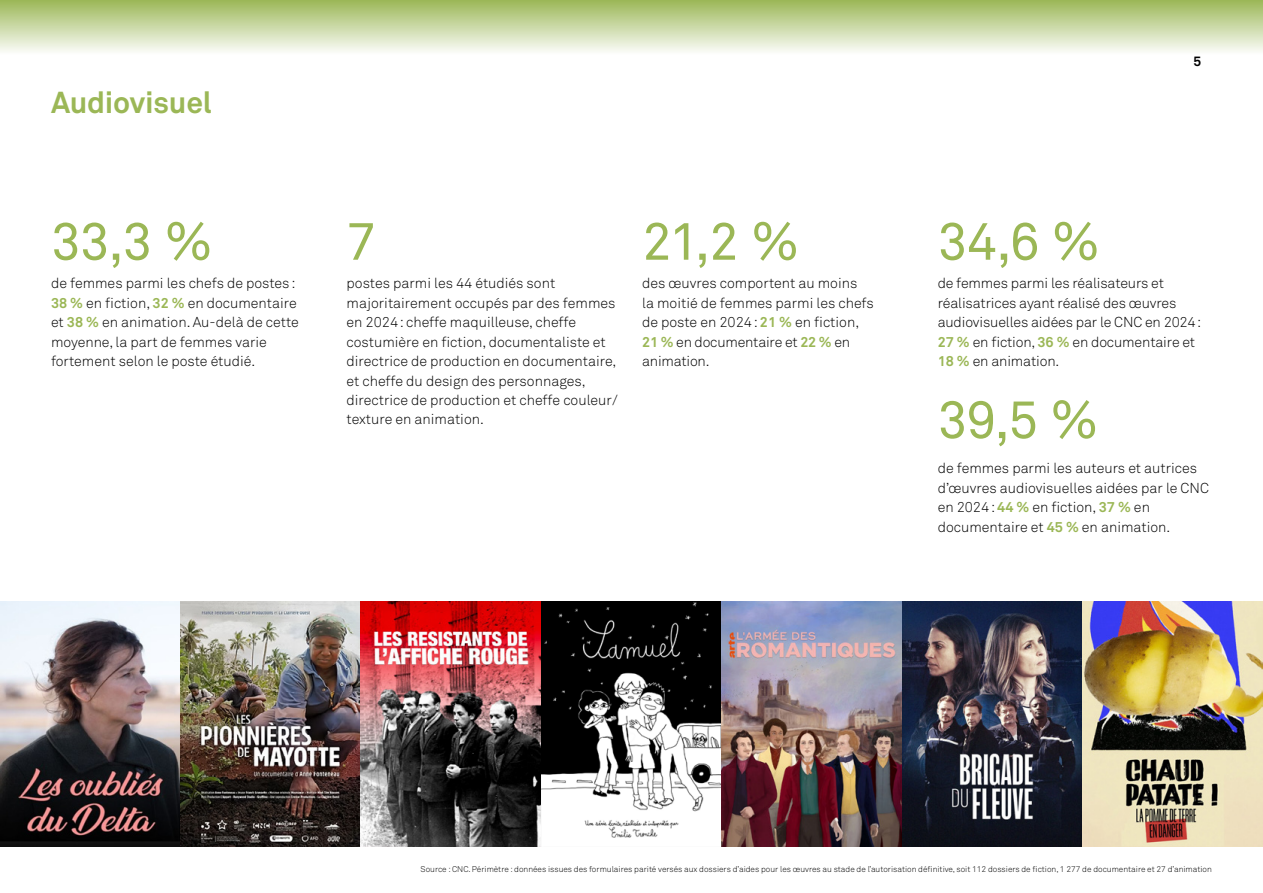
<style>
.page{position:relative;width:1263px;height:893px;background:#fff}
.page>*{position:absolute;margin:0;border:0;box-sizing:border-box;transform-origin:0 0}
.t1{font:52.5px "Akkurat Pro";letter-spacing:-.025em;color:#9bb756}
.t2{font:700 30px "Akkurat Pro";letter-spacing:-.01em;color:#9bb756}
.t3{font:300 14.25px/19.5px "Akkurat Pro";color:#000}
.t4{font:700 13.5px "Akkurat Pro";color:#000}
.t5{font:300 8.25px "Akkurat Pro";color:#000}
.s1{font-weight:700;color:#9bb756}
</style>
<div class="page">
<div style="left:0;top:0;width:1263px;height:54px;background:linear-gradient(to bottom,#9bb757,#fafbf7)"></div>
<img style="left:0;top:601px;width:1263px;height:245px">
<h2 class="t2" style="left:51px;top:84px;width:162px">Audiovisuel</h2>
<h1 class="t1" style="left:51px;top:211px;width:163px">33,3 %</h1>
<p class="t3" style="left:51px;top:273px;width:249px">de femmes parmi les chefs de postes:<br><span class="s1">38 %</span> en fiction, <span class="s1">32 %</span> en documentaire et <span class="s1">38 %</span> en animation. Au-delà de cette moyenne, la part de femmes varie fortement selon le poste étudié.</p>
<h1 class="t1" style="left:347px;top:211px;width:31px">7</h1>
<p class="t3" style="left:347px;top:273px;width:273px">postes parmi les 44 étudiés sont majoritairement occupés par des femmes en 2024: cheffe maquilleuse, cheffe costumière en fiction, documentaliste et directrice de production en documentaire, et cheffe du design des personnages, directrice de production et cheffe couleur/ texture en animation.</p>
<h1 class="t1" style="left:642px;top:211px;width:159px">21,2 %</h1>
<p class="t3" style="left:642px;top:273px;width:233px">des œuvres comportent au moins<br>la moitié de femmes parmi les chefs de poste en 2024: <span class="s1">21 %</span> en fiction,<br><span class="s1">21 %</span> en documentaire et <span class="s1">22 %</span> en animation.</p>
<p class="t4" style="left:1193px;top:53px;width:9px">5</p>
<h1 class="t1" style="left:938px;top:211px;width:164px">34,6 %</h1>
<p class="t3" style="left:938px;top:273px;width:265px">de femmes parmi les réalisateurs et réalisatrices ayant réalisé des œuvres audiovisuelles aidées par le CNC en 2024:<br><span class="s1">27 %</span> en fiction, <span class="s1">36 %</span> en documentaire et <span class="s1">18 %</span> en animation.</p>
<h1 class="t1" style="left:938px;top:389px;width:162px">39,5 %</h1>
<p class="t3" style="left:938px;top:459px;width:273px">de femmes parmi les auteurs et autrices d’œuvres audiovisuelles aidées par le CNC en 2024: <span class="s1">44 %</span> en fiction, <span class="s1">37 %</span> en documentaire et <span class="s1">45 %</span> en animation.</p>
<p class="t5" style="left:421px;top:864px;width:793px">Source : CNC. Périmètre : données issues des formulaires parité versés aux dossiers d’aides pour les œuvres au stade de l’autorisation définitive, soit 112 dossiers de fiction, 1 277 de documentaire et 27 d’animation</p>
</div>
